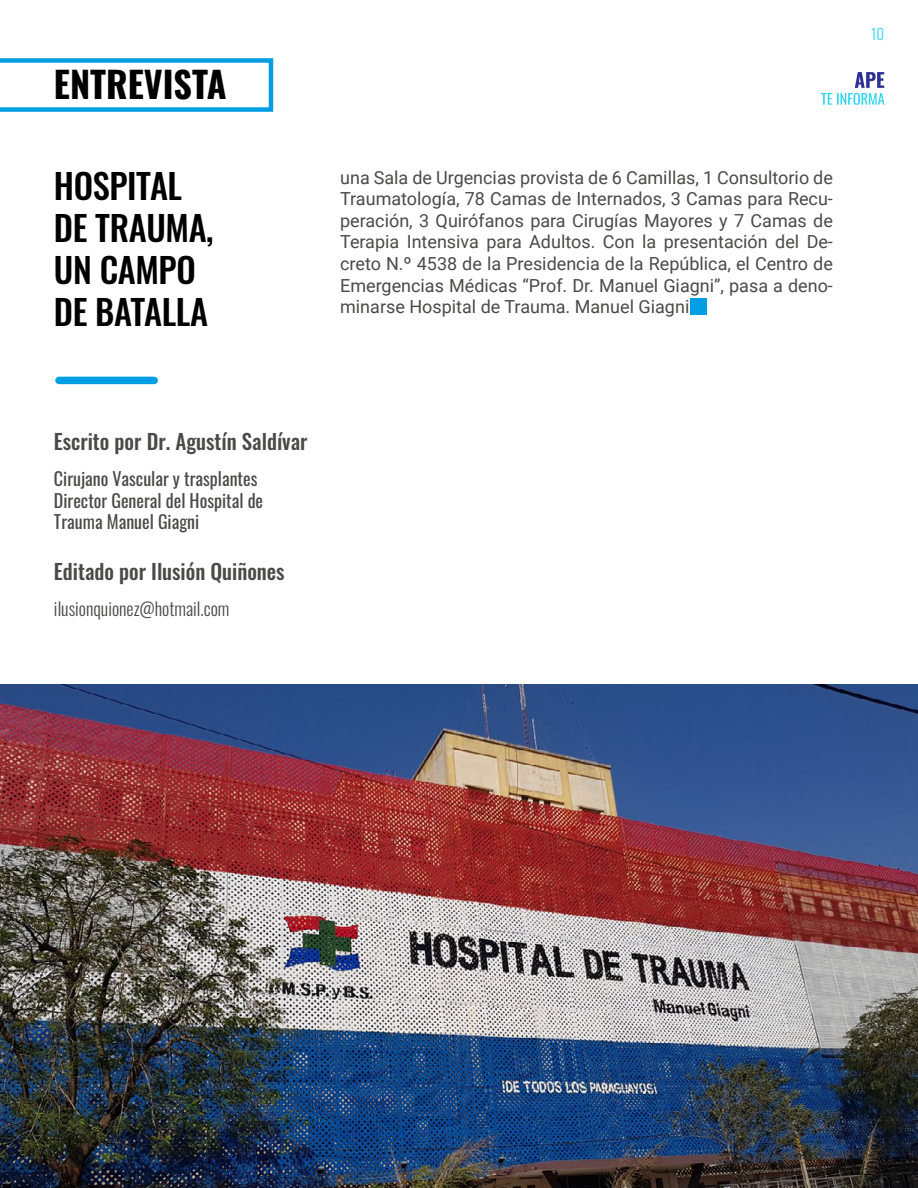
<style>
.page{position:relative;width:918px;height:1188px;background:#fff}
.page>*{position:absolute;margin:0;border:0;box-sizing:border-box;transform-origin:0 0}
.t1{font:700 36px "Oswald";color:#000}
.t2{font:500 34.5px/42px "Oswald";letter-spacing:-.01em;color:#000}
.t3{font:500 21px "Oswald";color:#4a4a49}
.t4{font:18px/21.6px "Roboto";color:#4a4a49;text-align:justify}
.t5{font:18px/21.6px "Oswald";color:#4a4a49}
.t6{font:300 18px "Oswald";color:#4a4a49}
.t7{font:300 15px "Oswald";color:#2dd6f0}
</style>
<div class="page">
<svg style="left:821px;top:72px;width:63px;height:33px"></svg>
<svg style="left:0;top:58px;width:273px;height:54px"></svg>
<img style="left:0;top:684px;width:918px;height:504px">
<div style="left:59px;top:377px;width:95px;height:7px;background:#009fe3"></div>
<div style="left:690px;top:298px;width:17px;height:17px;background:#009fe3"></div>
<h1 class="t1" style="left:54px;top:52px;width:174px">ENTREVISTA</h1>
<h2 class="t2" style="left:54px;top:162px;width:161px">HOSPITAL<br>DE TRAUMA,<br>UN CAMPO<br>DE BATALLA</h2>
<p class="t7" style="left:871px;top:21px;width:15px">10</p>
<p class="t4" style="left:340px;top:166px;width:494px">una Sala de Urgencias provista de 6 Camillas, 1 Consultorio de Traumatología, 78 Camas de Internados, 3 Camas para Recu&shy;peración, 3 Quirófanos para Cirugías Mayores y 7 Camas de Terapia Intensiva para Adultos. Con la presentación del De&shy;creto N.º 4538 de la Presidencia de la República, el Centro de Emergencias Médicas “Prof. Dr. Manuel Giagni”, pasa a deno&shy;minarse Hospital de Trauma. Manuel Giagni.</p>
<p class="t3" style="left:54px;top:423px;width:255px">Escrito por Dr. Agustín Saldívar</p>
<p class="t5" style="left:54px;top:466px;width:211px">Cirujano Vascular y trasplantes<br>Director General del Hospital de<br>Trauma Manuel Giagni</p>
<p class="t3" style="left:54px;top:552px;width:232px">Editado por Ilusión Quiñones</p>
<p class="t6" style="left:54px;top:592px;width:177px">ilusionquionez@hotmail.com</p>
</div>
